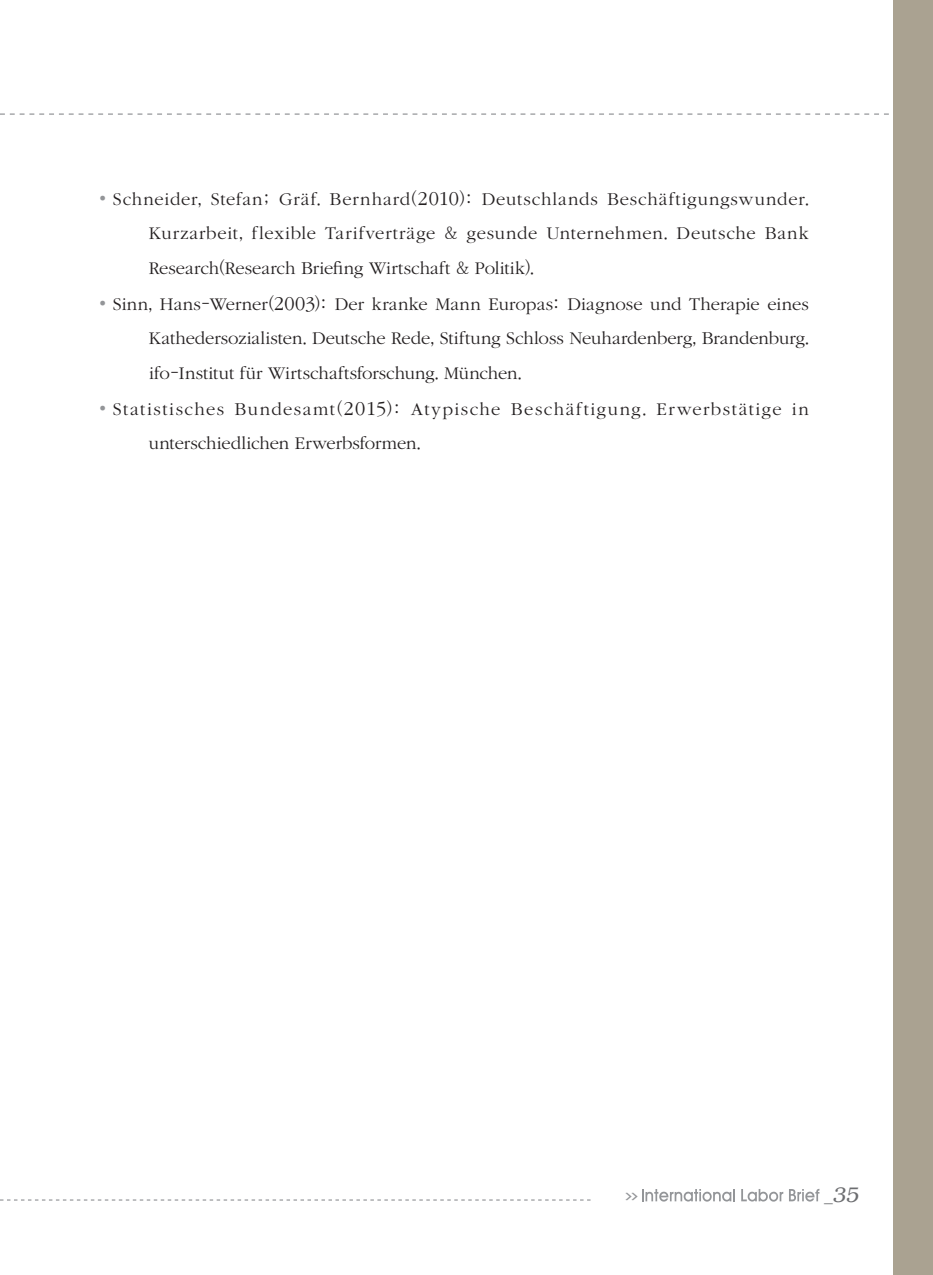
<style>
.page{position:relative;width:933px;height:1275px;background:#fff}
.page>*{position:absolute;margin:0;border:0;box-sizing:border-box;transform-origin:0 0}
.t1{font:italic 300 21px "Bookman";color:#6c6d70}
.t2{font:300 18.55px/34.6px "ITC Garamond Std";letter-spacing:.01em;color:#231f20;text-align:justify}
.t3{font:300 18.55px/34.3px "ITC Garamond Std";letter-spacing:.07em;color:#231f20}
.t4{font:700 7.88px "Ko Pub Dotum";color:#939598;scale:2 1}
.s1{font-family:"Gulim";font-weight:400;font-size:19.25px;color:#939598}
.s2{font-family:"Chosunilbo NM";font-weight:400}
.s3{font-size:20.47px}
.s4{font-family:"Helvetica";font-weight:400;font-style:normal;font-size:17.5px}
</style>
<div class="page">
<svg style="left:0;top:1199px;width:590px;height:1px"></svg>
<svg style="left:0;top:113px;width:889px;height:2px"></svg>
<div style="left:893px;top:0;width:40px;height:1275px;background:#aaa291"></div>
<svg style="left:642px;top:1189px;width:93px;height:13px"></svg>
<svg style="left:741px;top:1189px;width:42px;height:13px"></svg>
<svg style="left:789px;top:1189px;width:30px;height:12px"></svg>
<p class="t2" style="left:149px;top:182px;width:661px;text-indent:-49px"><span class="s1">•</span> Schneider<span class="s2">,</span> Stefan<span class="s2">;</span> Gräf<span class="s2">.</span> Bernhard<span class="s2">(</span><span class="s3">2010</span><span class="s2">):</span> Deutschlands Beschäftigungswunder<span class="s2">.<br></span>Kurzarbeit<span class="s2">,</span> flexible Tarifverträge <span class="s2">&amp;</span> gesunde Unternehmen<span class="s2">.</span> Deutsche Bank Research<span class="s2">(</span>Research Briefing Wirtschaft <span class="s2">&amp;</span> Politik<span class="s2">).</span></p>
<p class="t2" style="left:149px;top:287px;width:661px;text-indent:-50px"><span class="s1">•</span> Sinn<span class="s2">,</span> Hans<span class="s2">-</span>Werner<span class="s2">(</span><span class="s3">2003</span><span class="s2">):</span> Der kranke Mann Europas<span class="s2">:</span> Diagnose und Therapie eines Kathedersozialisten<span class="s2">.</span> Deutsche Rede<span class="s2">,</span> Stiftung Schloss Neuhardenberg<span class="s2">,</span> Brandenburg<span class="s2">. </span>ifo<span class="s2">-</span>Institut für Wirtschaftsforschung<span class="s2">.</span> München<span class="s2">.</span></p>
<p class="t3" style="left:149px;top:392px;width:661px;text-indent:-50px"><span class="s1">•</span> Statistisches Bundesamt<span class="s2">(</span><span class="s3">2015</span><span class="s2">):</span> Atypische Beschäftigung<span class="s2">.</span> Erwerbstätige in unterschiedlichen Erwerbsformen<span class="s2">.</span></p>
<p class="t4" style="left:625px;top:1192px;width:8px">&gt;&gt;</p>
<p class="t1" style="left:824px;top:1183px;width:36px"><span class="s4">_</span>35</p>
</div>
